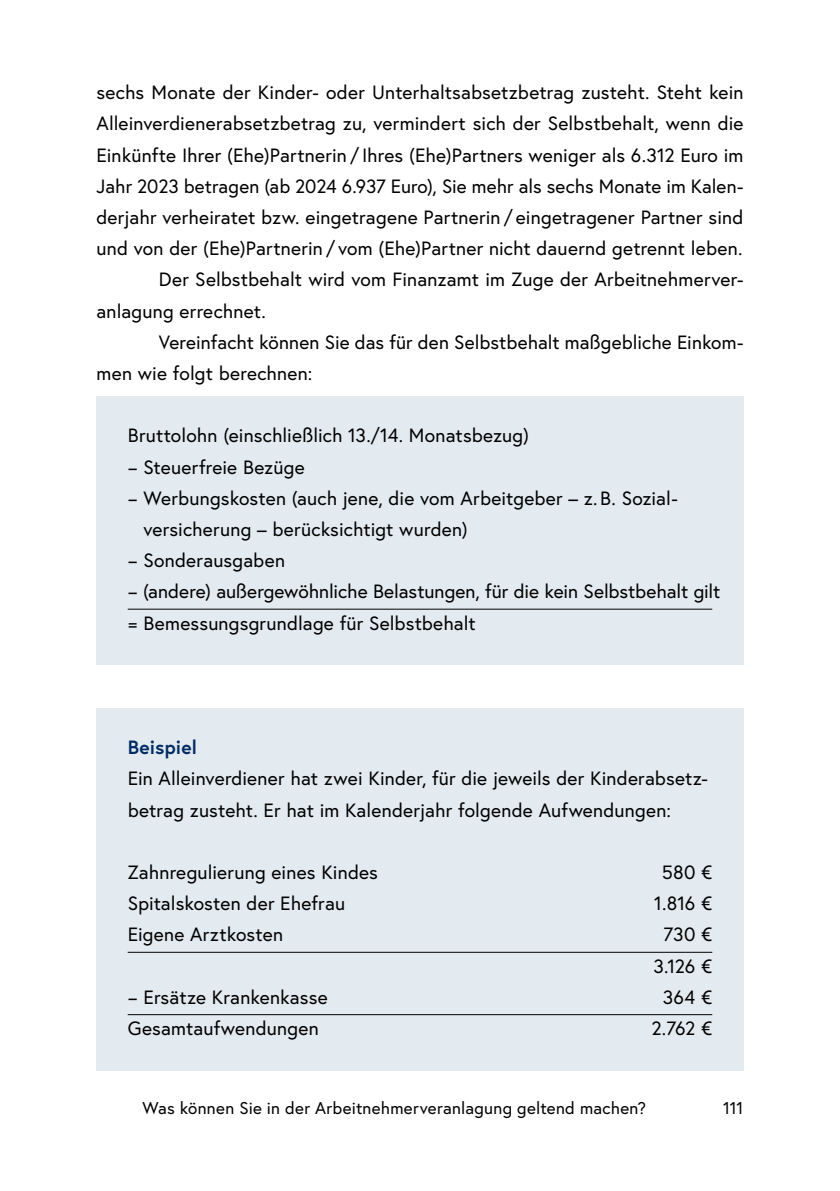
<style>
.page{position:relative;width:840px;height:1191px;background:#fff}
.page>*{position:absolute;margin:0;border:0;box-sizing:border-box;transform-origin:0 0}
.Infobox_p_Infobox{font:19.2px/31.2px "Europa Austria";letter-spacing:.01em;color:#000}
.p_Erstzeileneinzug{font:19.2px/31.2px "Europa Austria";letter-spacing:.01em;color:#000}
.Infobox_p_Infobox_letzter_Absatz{font:19.2px "Europa Austria";letter-spacing:.01em;color:#000}
.Infobox_p_Infobox_Titel{font:700 19.2px "Europa Austria";letter-spacing:.01em;color:#002d66}
.t1{font:17px "Europa Austria";letter-spacing:.02em;color:#000}
</style>
<div class="page">
<div style="left:96px;top:396px;width:647px;height:82px;background:#e4ebf0"></div>
<div style="left:96px;top:458px;width:647px;height:113px;background:#e4ebf0"></div>
<div style="left:96px;top:552px;width:647px;height:81px;background:#e4ebf0"></div>
<div style="left:96px;top:583px;width:647px;height:82px;background:#e4ebf0"></div>
<hr style="left:128px;top:608px;width:583px;height:1px;background:#000">
<div style="left:96px;top:708px;width:647px;height:81px;background:#e4ebf0"></div>
<div style="left:96px;top:739px;width:647px;height:113px;background:#e4ebf0"></div>
<div style="left:96px;top:833px;width:647px;height:81px;background:#e4ebf0"></div>
<div style="left:96px;top:895px;width:647px;height:81px;background:#e4ebf0"></div>
<hr style="left:128px;top:951px;width:583px;height:1px;background:#000">
<div style="left:96px;top:957px;width:647px;height:82px;background:#e4ebf0"></div>
<div style="left:96px;top:988px;width:647px;height:82px;background:#e4ebf0"></div>
<hr style="left:128px;top:1014px;width:583px;height:1px;background:#000">
<p class="Infobox_p_Infobox" style="left:96px;top:77px;width:648px;text-align:justify">sechs Monate der Kinder- oder Unterhaltsabsetzbetrag zusteht. Steht kein Alleinverdienerabsetzbetrag zu, vermindert sich der Selbstbehalt, wenn die Einkünfte Ihrer (Ehe)Partnerin / Ihres (Ehe)Partners weniger als 6.312 Euro im Jahr 2023 betragen (ab 2024 6.937 Euro), Sie mehr als sechs Monate im Kalen&shy;derjahr verheiratet bzw. eingetragene Partnerin / eingetragener Partner sind und von der (Ehe)Partnerin / vom (Ehe)Partner nicht dauernd getrennt leben.</p>
<p class="p_Erstzeileneinzug" style="left:96px;top:264px;width:648px;text-indent:62px">Der Selbstbehalt wird vom Finanzamt im Zuge der Arbeitnehmerver&shy;anlagung errechnet.</p>
<p class="p_Erstzeileneinzug" style="left:96px;top:326px;width:648px;text-indent:62px">Vereinfacht können Sie das für den Selbstbehalt maßgebliche Einkom&shy;men wie folgt berechnen:</p>
<p class="Infobox_p_Infobox" style="left:128px;top:420px;width:403px">Bruttolohn (einschließlich 13./14. Monatsbezug)</p>
<p class="Infobox_p_Infobox" style="left:128px;top:451px;width:178px">− Steuerfreie Bezüge</p>
<p class="Infobox_p_Infobox" style="left:143px;top:482px;width:535px;text-indent:-16px">− Werbungskosten (auch jene, die vom Arbeitgeber – z. B. Sozial&shy;versicherung – berücksichtigt wurden)</p>
<p class="Infobox_p_Infobox" style="left:128px;top:544px;width:159px">− Sonderausgaben</p>
<p class="Infobox_p_Infobox" style="left:128px;top:575px;width:594px">− (andere) außergewöhnliche Belastungen, für die kein Selbstbehalt gilt</p>
<p class="Infobox_p_Infobox_letzter_Absatz" style="left:128px;top:610px;width:349px">= Bemessungsgrundlage für Selbstbehalt</p>
<h4 class="Infobox_p_Infobox_Titel" style="left:128px;top:734px;width:71px">Beispiel</h4>
<p class="Infobox_p_Infobox" style="left:128px;top:763px;width:581px">Ein Alleinverdiener hat zwei Kinder, für die jeweils der Kinderabsetz&shy;betrag zusteht. Er hat im Kalenderjahr folgende Aufwendungen:</p>
<p class="Infobox_p_Infobox" style="left:128px;top:856px;width:252px">Zahnregulierung eines Kindes</p>
<p class="Infobox_p_Infobox" style="left:661px;top:856px;width:52px">580 €</p>
<p class="Infobox_p_Infobox" style="left:128px;top:887px;width:219px">Spitalskosten der Ehefrau</p>
<p class="Infobox_p_Infobox" style="left:654px;top:887px;width:59px">1.816 €</p>
<p class="Infobox_p_Infobox" style="left:128px;top:918px;width:157px">Eigene Arztkosten</p>
<p class="Infobox_p_Infobox" style="left:663px;top:918px;width:50px">730 €</p>
<p class="Infobox_p_Infobox" style="left:653px;top:950px;width:60px">3.126 €</p>
<p class="Infobox_p_Infobox" style="left:128px;top:981px;width:201px">− Ersätze Krankenkasse</p>
<p class="Infobox_p_Infobox" style="left:662px;top:981px;width:51px">364 €</p>
<p class="Infobox_p_Infobox" style="left:128px;top:1012px;width:192px">Gesamtaufwendungen</p>
<p class="Infobox_p_Infobox" style="left:651px;top:1012px;width:62px">2.762 €</p>
<p class="t1" style="left:142px;top:1096px;width:505px">Was können Sie in der Arbeitnehmerveranlagung geltend machen?</p>
<p class="t1" style="left:722px;top:1096px;width:22px">111</p>
</div>
